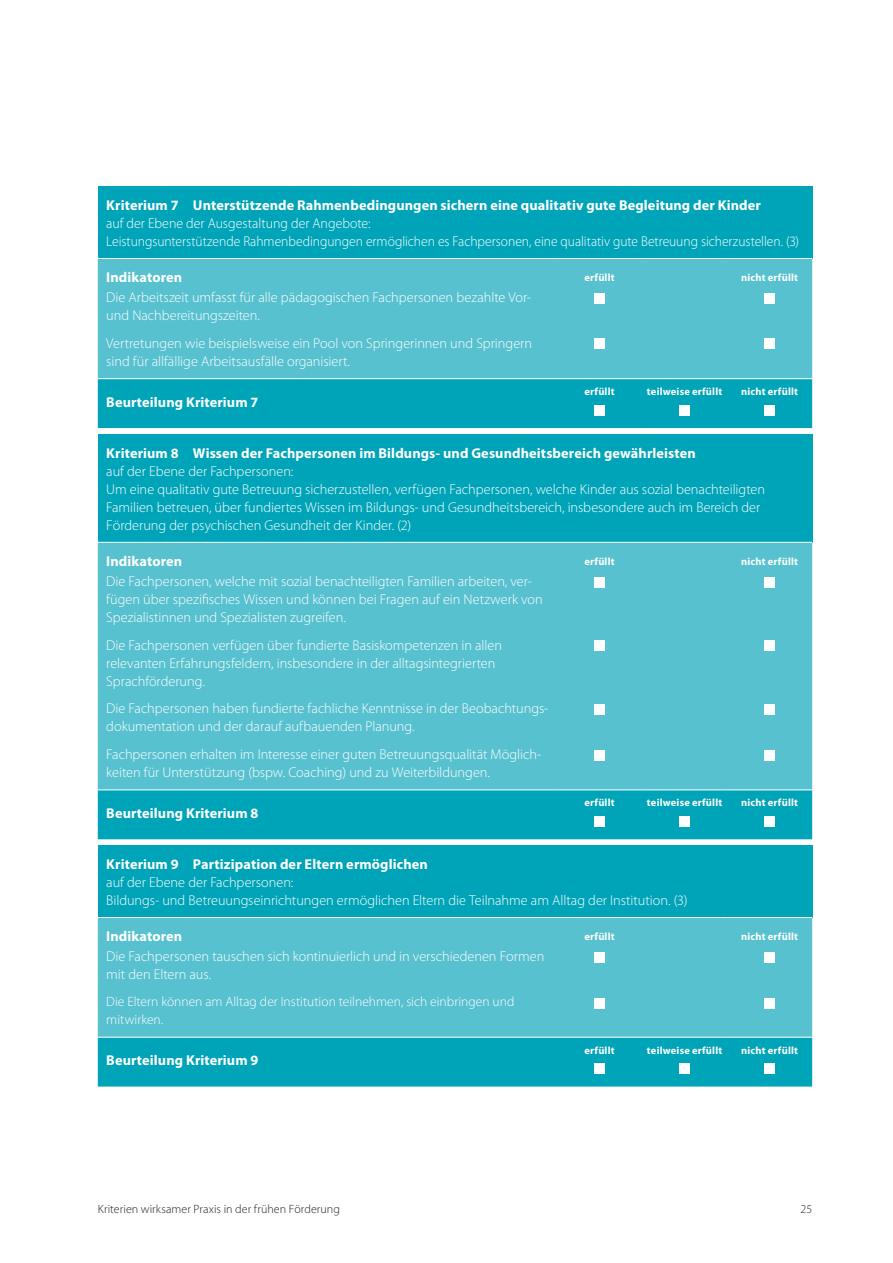
<style>
.page{position:relative;width:893px;height:1263px;background:#fff}
.page>*{position:absolute;margin:0;border:0;box-sizing:border-box;transform-origin:0 0}
.t1{font:300 14.25px/18px "Myriad Pro";letter-spacing:-.005em;color:#fff}
.t2{font:700 14.25px "Myriad Pro";letter-spacing:.01em;color:#fff}
.t3{font:300 13.5px/18px "Myriad Pro";color:#fff}
.t4{font:300 12px "Myriad Pro";letter-spacing:.01em;color:#231f20}
.t5{font:700 10.5px "Myriad Pro";letter-spacing:.02em;color:#fff}
</style>
<div class="page">
<div style="left:98px;top:186px;width:714px;height:72px;background:#00a4b8"></div>
<div style="left:98px;top:259px;width:714px;height:119px;background:#58c1cf"></div>
<div style="left:98px;top:379px;width:714px;height:49px;background:#00a4b8"></div>
<div style="left:594px;top:293px;width:11px;height:10px;background:#fff"></div>
<div style="left:764px;top:293px;width:11px;height:10px;background:#fff"></div>
<div style="left:594px;top:339px;width:11px;height:10px;background:#fff"></div>
<div style="left:764px;top:339px;width:11px;height:10px;background:#fff"></div>
<div style="left:594px;top:405px;width:11px;height:10px;background:#fff"></div>
<div style="left:679px;top:405px;width:11px;height:10px;background:#fff"></div>
<div style="left:764px;top:405px;width:11px;height:10px;background:#fff"></div>
<div style="left:98px;top:434px;width:714px;height:108px;background:#00a4b8"></div>
<div style="left:98px;top:543px;width:714px;height:246px;background:#58c1cf"></div>
<div style="left:98px;top:790px;width:714px;height:49px;background:#00a4b8"></div>
<div style="left:594px;top:577px;width:11px;height:10px;background:#fff"></div>
<div style="left:764px;top:577px;width:11px;height:10px;background:#fff"></div>
<div style="left:594px;top:641px;width:11px;height:10px;background:#fff"></div>
<div style="left:764px;top:641px;width:11px;height:10px;background:#fff"></div>
<div style="left:594px;top:704px;width:11px;height:11px;background:#fff"></div>
<div style="left:764px;top:704px;width:11px;height:11px;background:#fff"></div>
<div style="left:594px;top:750px;width:11px;height:10px;background:#fff"></div>
<div style="left:764px;top:750px;width:11px;height:10px;background:#fff"></div>
<div style="left:594px;top:816px;width:11px;height:10px;background:#fff"></div>
<div style="left:679px;top:816px;width:11px;height:10px;background:#fff"></div>
<div style="left:764px;top:816px;width:11px;height:10px;background:#fff"></div>
<div style="left:98px;top:845px;width:714px;height:72px;background:#00a4b8"></div>
<div style="left:98px;top:918px;width:714px;height:119px;background:#58c1cf"></div>
<div style="left:98px;top:1038px;width:714px;height:48px;background:#00a4b8"></div>
<div style="left:594px;top:952px;width:11px;height:10px;background:#fff"></div>
<div style="left:764px;top:952px;width:11px;height:10px;background:#fff"></div>
<div style="left:594px;top:998px;width:11px;height:10px;background:#fff"></div>
<div style="left:764px;top:998px;width:11px;height:10px;background:#fff"></div>
<div style="left:594px;top:1063px;width:11px;height:11px;background:#fff"></div>
<div style="left:679px;top:1063px;width:11px;height:11px;background:#fff"></div>
<div style="left:764px;top:1063px;width:11px;height:11px;background:#fff"></div>
<p class="t2" style="left:106px;top:197px;width:656px">Kriterium 7 Unterstützende Rahmenbedingungen sichern eine qualitativ gute Begleitung der Kinder</p>
<p class="t1" style="left:106px;top:214px;width:694px">auf der Ebene der Ausgestaltung der Angebote:<br>Leistungsunterstützende Rahmenbedingungen ermöglichen es Fachpersonen, eine qualitativ gute Betreuung sicherzustellen. (3)</p>
<p class="t2" style="left:106px;top:269px;width:77px">Indikatoren</p>
<p class="t5" style="left:584px;top:272px;width:32px">erfüllt</p>
<p class="t5" style="left:741px;top:272px;width:58px">nicht erfüllt</p>
<p class="t1" style="left:106px;top:289px;width:426px">Die Arbeitszeit umfasst für alle pädagogischen Fachpersonen bezahlte Vor&shy;und Nachbereitungszeiten.</p>
<p class="t1" style="left:106px;top:334px;width:427px">Vertretungen wie beispielsweise ein Pool von Springerinnen und Springern sind für allfällige Arbeitsausfälle organisiert.</p>
<p class="t2" style="left:106px;top:394px;width:154px">Beurteilung Kriterium 7</p>
<p class="t5" style="left:584px;top:386px;width:32px">erfüllt</p>
<p class="t5" style="left:647px;top:386px;width:77px">teilweise erfüllt</p>
<p class="t5" style="left:741px;top:386px;width:58px">nicht erfüllt</p>
<p class="t2" style="left:106px;top:445px;width:591px">Kriterium 8 Wissen der Fachpersonen im Bildungs- und Gesundheitsbereich gewährleisten</p>
<p class="t1" style="left:106px;top:462px;width:660px">auf der Ebene der Fachpersonen:<br>Um eine qualitativ gute Betreuung sicherzustellen, verfügen Fachpersonen, welche Kinder aus sozial benachteiligten Familien betreuen, über fundiertes Wissen im Bildungs- und Gesundheitsbereich, insbesondere auch im Bereich der Förderung der psychischen Gesundheit der Kinder. (2)</p>
<p class="t2" style="left:106px;top:553px;width:77px">Indikatoren</p>
<p class="t5" style="left:584px;top:555px;width:32px">erfüllt</p>
<p class="t5" style="left:741px;top:555px;width:58px">nicht erfüllt</p>
<p class="t1" style="left:106px;top:572px;width:438px">Die Fachpersonen, welche mit sozial benachteiligten Familien arbeiten, ver&shy;fügen über spezifisches Wissen und können bei Fragen auf ein Netzwerk von<br>Spezialistinnen und Spezialisten zugreifen.</p>
<p class="t1" style="left:106px;top:636px;width:397px">Die Fachpersonen verfügen über fundierte Basiskompetenzen in allen relevanten Erfahrungsfeldern, insbesondere in der alltagsintegrierten<br>Sprachförderung.</p>
<p class="t1" style="left:106px;top:700px;width:444px">Die Fachpersonen haben fundierte fachliche Kenntnisse in der Beobachtungs&shy;dokumentation und der darauf aufbauenden Planung.</p>
<p class="t1" style="left:106px;top:746px;width:437px">Fachpersonen erhalten im Interesse einer guten Betreuungsqualität Möglich&shy;keiten für Unterstützung (bspw. Coaching) und zu Weiterbildungen.</p>
<p class="t2" style="left:106px;top:805px;width:154px">Beurteilung Kriterium 8</p>
<p class="t5" style="left:584px;top:797px;width:32px">erfüllt</p>
<p class="t5" style="left:647px;top:797px;width:77px">teilweise erfüllt</p>
<p class="t5" style="left:741px;top:797px;width:58px">nicht erfüllt</p>
<p class="t2" style="left:106px;top:856px;width:323px">Kriterium 9 Partizipation der Eltern ermöglichen</p>
<p class="t1" style="left:106px;top:873px;width:583px">auf der Ebene der Fachpersonen:<br>Bildungs- und Betreuungseinrichtungen ermöglichen Eltern die Teilnahme am Alltag der Institution. (3)</p>
<p class="t2" style="left:106px;top:928px;width:77px">Indikatoren</p>
<p class="t5" style="left:584px;top:931px;width:32px">erfüllt</p>
<p class="t5" style="left:741px;top:931px;width:58px">nicht erfüllt</p>
<p class="t1" style="left:106px;top:948px;width:439px">Die Fachpersonen tauschen sich kontinuierlich und in verschiedenen Formen mit den Eltern aus.</p>
<p class="t3" style="left:106px;top:993px;width:410px">Die Eltern können am Alltag der Institution teilnehmen, sich einbringen und mitwirken.</p>
<p class="t2" style="left:106px;top:1052px;width:154px">Beurteilung Kriterium 9</p>
<p class="t5" style="left:584px;top:1044px;width:32px">erfüllt</p>
<p class="t5" style="left:647px;top:1044px;width:77px">teilweise erfüllt</p>
<p class="t5" style="left:741px;top:1044px;width:58px">nicht erfüllt</p>
<p class="t4" style="left:98px;top:1202px;width:244px">Kriterien wirksamer Praxis in der frühen Förderung</p>
<p class="t4" style="left:800px;top:1202px;width:13px">25</p>
</div>
